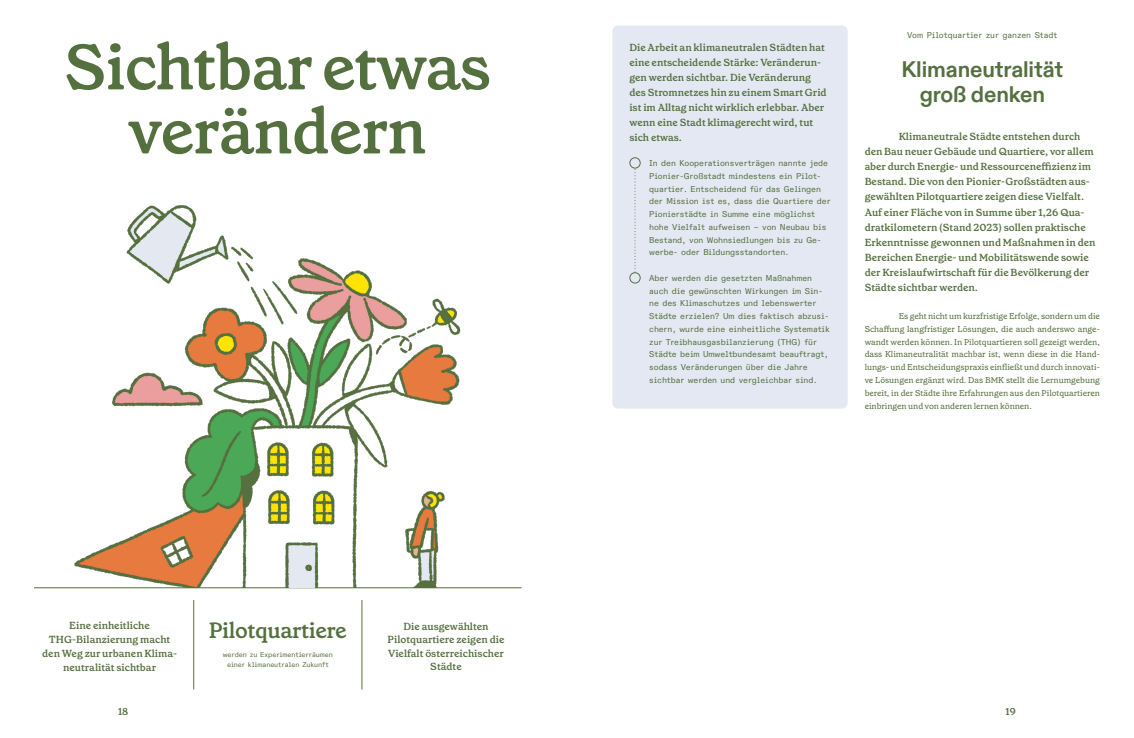
<style>
.page{position:relative;width:1134px;height:738px;background:#fff}
.page>*{position:absolute;margin:0;border:0;box-sizing:border-box;transform-origin:0 0}
.t1{font:600 64px/64px "Grenette Pro";letter-spacing:-.02em;color:#55703f;text-align:center}
.t2{font:700 22.5px/25px "ABC Diatype";letter-spacing:-.005em;color:#55703f;text-align:center}
.t3{font:600 22px "Grenette Pro";letter-spacing:-.02em;color:#55703f}
.t4{font:600 10.2px/15px "Grenette Pro";color:#55703f}
.t5{font:600 10px "Grenette Pro";color:#55703f}
.t6{font:8.5px/12.8px "ABC Diatype Semi Mono Regular";letter-spacing:-.005em;color:#55703f}
.t7{font:8.5px/12.8px "Grenette Pro";letter-spacing:-.005em;color:#55703f;text-align:justify}
.t8{font:7px "ABC Diatype Semi Mono Regular";letter-spacing:-.005em;color:#55703f}
</style>
<div class="page">
<hr style="left:34px;top:587px;width:488px;height:1px;background:#55703f">
<hr style="left:361px;top:599px;width:1px;height:90px;background:#55703f">
<hr style="left:193px;top:599px;width:1px;height:90px;background:#55703f">
<img style="left:74px;top:205px;width:387px;height:381px">
<div style="left:612px;top:26px;width:236px;height:382px;background:#e3e8f2;border-radius:6px"></div>
<svg style="left:634px;top:168px;width:2px;height:104px"></svg>
<div style="left:629px;top:157px;width:12px;height:11px;border:1px solid #55703f;border-radius:50%"></div>
<div style="left:629px;top:272px;width:12px;height:11px;border:1px solid #55703f;border-radius:50%"></div>
<p class="t1" style="left:64px;top:35px;width:428px">Sichtbar etwas verändern</p>
<p class="t4" style="left:69px;top:617px;width:82px">Eine einheitliche</p>
<p class="t4" style="left:403px;top:618px;width:87px">Die ausgewählten</p>
<p class="t3" style="left:209px;top:615px;width:140px">Pilotquartiere</p>
<p class="t4" style="left:49px;top:631px;width:123px">THG-Bilanzierung macht</p>
<p class="t4" style="left:388px;top:631px;width:118px">Pilotquartiere zeigen die</p>
<p class="t4" style="left:42px;top:645px;width:136px">den Weg zur urbanen Klima-</p>
<p class="t8" style="left:223px;top:650px;width:112px">werden zu Experimentierräumen</p>
<p class="t4" style="left:388px;top:645px;width:117px">Vielfalt österreichischer</p>
<p class="t4" style="left:63px;top:658px;width:94px">neutralität sichtbar</p>
<p class="t8" style="left:227px;top:660px;width:103px">einer klimaneutralen Zukunft</p>
<p class="t4" style="left:430px;top:658px;width:33px">Städte</p>
<p class="t5" style="left:118px;top:704px;width:12px">18</p>
<p class="t4" style="left:629px;top:40px;width:199px">Die Arbeit an klimaneutralen Städten hat eine entscheidende Stärke: Veränderun&shy;gen werden sichtbar. Die Veränderung des Stromnetzes hin zu einem Smart Grid ist im Alltag nicht wirklich erlebbar. Aber wenn eine Stadt klimagerecht wird, tut sich etwas.</p>
<p class="t6" style="left:649px;top:157px;width:183px">In den Kooperationsverträgen nannte jede Pionier-Großstadt mindestens ein Pilot&shy;quartier. Entscheidend für das Gelingen der Mission ist es, dass die Quartiere der Pionierstädte in Summe eine möglichst hohe Vielfalt aufweisen – von Neubau bis Bestand, von Wohnsiedlungen bis zu Ge&shy;werbe- oder Bildungsstandorten.</p>
<p class="t6" style="left:649px;top:271px;width:182px">Aber werden die gesetzten Maßnahmen auch die gewünschten Wirkungen im Sin&shy;ne des Klimaschutzes und lebenswerter Städte erzielen? Um dies faktisch abzusi&shy;chern, wurde eine einheitliche Systematik zur Treibhausgasbilanzierung (THG) für Städte beim Umweltbundesamt beauftragt, sodass Veränderungen über die Jahre sichtbar werden und vergleichbar sind.</p>
<p class="t6" style="left:907px;top:29px;width:152px">Vom Pilotquartier zur ganzen Stadt</p>
<p class="t2" style="left:901px;top:55px;width:163px">Klimaneutralität groß denken</p>
<p class="t4" style="left:865px;top:129px;width:232px;text-indent:34px">Klimaneutrale Städte entstehen durch den Bau neuer Gebäude und Quartiere, vor allem aber durch Energie- und Ressourcenefzienz im Bestand. Die von den Pionier-Großstädten aus&shy;gewählten Pilotquartiere zeigen diese Vielfalt.<br>Auf einer Fläche von in Summe über 1,26 Qua&shy;dratkilometern (Stand 2023) sollen praktische Erkenntnisse gewonnen und Maßnahmen in den Bereichen Energie- und Mobilitätswende sowie der Kreislaufwirtschaft für die Bevölkerung der Städte sichtbar werden.</p>
<p class="t7" style="left:865px;top:309px;width:237px;text-indent:34px">Es geht nicht um kurzfristige Erfolge, sondern um die Schafung langfristiger Lösungen, die auch anderswo ange&shy;wandt werden können. In Pilotquartieren soll gezeigt werden, dass Klimaneutralität machbar ist, wenn diese in die Hand&shy;lungs- und Entscheidungspraxis einfießt und durch innovati&shy;ve Lösungen ergänzt wird. Das BMK stellt die Lernumgebung bereit, in der Städte ihre Erfahrungen aus den Pilotquartieren einbringen und von anderen lernen können.</p>
<p class="t5" style="left:1005px;top:704px;width:12px">19</p>
</div>
